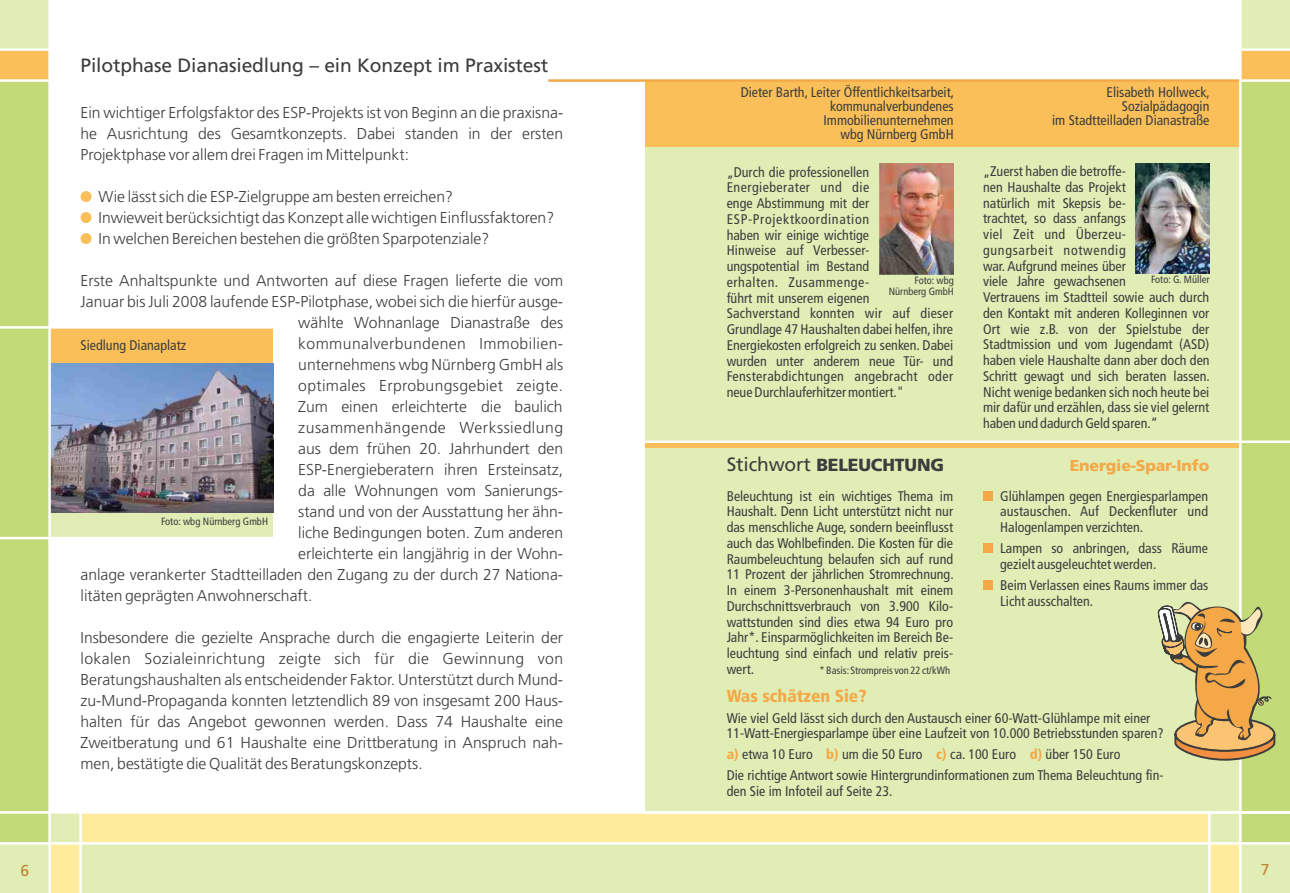
<style>
.page{position:relative;width:1290px;height:893px;background:#fff}
.page>*{position:absolute;margin:0;border:0;box-sizing:border-box;transform-origin:0 0}
.t1{font:19.25px "Frutiger LT Std";letter-spacing:-.01em;color:#3b3d3d}
.t2{font:900 17.5px "Frutiger LT Std";letter-spacing:-.01em;color:#3b3d3d}
.t3{font:900 condensed 17.5px "Frutiger LT Std";color:#f5a847}
.t4{font:300 15.75px/21px "Frutiger LT Std";color:#3b3d3d;text-align:justify}
.t5{font:300 15.75px "Frutiger LT Std";letter-spacing:.02em;color:#3b3d3d}
.t6{font:300 15.75px "Frutiger LT Std";letter-spacing:.025em;color:#3b3d3d}
.t7{font:300 15.75px "Frutiger LT Std";letter-spacing:.03em;color:#3b3d3d}
.t8{font:900 15.75px "Frutiger LT Std";letter-spacing:-.01em;color:#f5a847}
.t9{font:15.75px "Frutiger LT Std";color:#c28230}
.t10{font:condensed 14px/15.8px "Frutiger LT Std";color:#3b3d3d}
.t11{font:condensed 10.5px "Frutiger LT Std";color:#3b3d3d}
.s1{font-weight:400;font-size:19.25px}
.s2{font-weight:900;color:#f5a847}
</style>
<div class="page">
<div style="left:645px;top:427px;width:594px;height:391px;background:#e0edb5"></div>
<div style="left:81px;top:191px;width:11px;height:11px;background:#fabf59;border-radius:50%"></div>
<div style="left:81px;top:212px;width:11px;height:11px;background:#fabf59;border-radius:50%"></div>
<div style="left:81px;top:233px;width:11px;height:11px;background:#fabf59;border-radius:50%"></div>
<div style="left:50px;top:327px;width:223px;height:211px;background:#e0edb5"></div>
<img style="left:51px;top:363px;width:222px;height:150px">
<div style="left:0;top:843px;width:50px;height:50px;background:#e0edb5"></div>
<div style="left:50px;top:812px;width:31px;height:31px;background:#e0edb5"></div>
<div style="left:50px;top:843px;width:31px;height:50px;background:#ffeb9c"></div>
<div style="left:51px;top:328px;width:222px;height:35px;background:#fabf59"></div>
<div style="left:0;top:0;width:50px;height:843px;background:#c2db78"></div>
<div style="left:0;top:0;width:50px;height:50px;background:#e0edb5"></div>
<div style="left:0;top:50px;width:50px;height:31px;background:#fabf59"></div>
<hr style="left:0;top:537px;width:273px;height:2px;background:#fff">
<hr style="left:0;top:326px;width:273px;height:3px;background:#fff">
<hr style="left:0;top:48px;width:50px;height:3px;background:#fff">
<hr style="left:0;top:79px;width:49px;height:3px;background:#fff">
<hr style="left:48px;top:0;width:3px;height:893px;background:#fff">
<div style="left:645px;top:81px;width:595px;height:354px;background:#e0edb5"></div>
<div style="left:645px;top:81px;width:595px;height:66px;background:#fabf59"></div>
<div style="left:1240px;top:0;width:50px;height:843px;background:#c2db78"></div>
<div style="left:81px;top:812px;width:1128px;height:31px;background:#ffeb9c"></div>
<div style="left:1209px;top:812px;width:31px;height:31px;background:#e0edb5"></div>
<div style="left:81px;top:843px;width:1128px;height:50px;background:#e0edb5"></div>
<div style="left:1240px;top:843px;width:50px;height:50px;background:#e0edb5"></div>
<div style="left:1240px;top:0;width:50px;height:50px;background:#e0edb5"></div>
<div style="left:1209px;top:843px;width:31px;height:50px;background:#ffeb9c"></div>
<hr style="left:1208px;top:812px;width:2px;height:81px;background:#fff">
<div style="left:1240px;top:50px;width:50px;height:31px;background:#fabf59"></div>
<hr style="left:1240px;top:48px;width:50px;height:3px;background:#fff">
<hr style="left:1240px;top:79px;width:50px;height:3px;background:#fff">
<hr style="left:0;top:811px;width:1290px;height:3px;background:#fff">
<hr style="left:0;top:842px;width:1290px;height:3px;background:#fff">
<hr style="left:79px;top:812px;width:3px;height:81px;background:#fff">
<img style="left:879px;top:164px;width:74px;height:110px">
<div style="left:645px;top:443px;width:594px;height:5px;background:#fabf59"></div>
<div style="left:983px;top:491px;width:10px;height:10px;background:#f5a847"></div>
<div style="left:983px;top:543px;width:10px;height:10px;background:#f5a847"></div>
<div style="left:983px;top:580px;width:10px;height:10px;background:#f5a847"></div>
<hr style="left:645px;top:441px;width:645px;height:2px;background:#fff">
<hr style="left:548px;top:79px;width:692px;height:3px;background:#f5a847">
<hr style="left:1239px;top:0;width:2px;height:893px;background:#fff">
<img style="left:1136px;top:163px;width:73px;height:110px">
<svg style="left:1157px;top:597px;width:119px;height:165px"></svg>
<h1 class="t1" style="left:81px;top:57px;width:469px">Pilotphase Dianasiedlung – ein Konzept im Praxistest</h1>
<p class="t4" style="left:81px;top:104px;width:484px">Ein wichtiger Erfolgsfaktor des ESP-Projekts ist von Beginn an die praxisna&shy;he Ausrichtung des Gesamtkonzepts. Dabei standen in der ersten Projektphase vor allem drei Fragen im Mittelpunkt:</p>
<p class="t4" style="left:99px;top:188px;width:457px;text-align:left">Wie lässt sich die ESP-Zielgruppe am besten erreichen?<br>Inwieweit berücksichtigt das Konzept alle wichtigen Einflussfaktoren?<br>In welchen Bereichen bestehen die größten Sparpotenziale?</p>
<p class="t4" style="left:81px;top:272px;width:484px">Erste Anhaltspunkte und Antworten auf diese Fragen lieferte die vom</p>
<p class="t4" style="left:81px;top:293px;width:484px">Januar bis Juli 2008 laufende ESP-Pilotphase, wobei sich die hierfür ausge-</p>
<p class="t4" style="left:298px;top:314px;width:266px">wählte Wohnanlage Dianastraße des</p>
<p class="t6" style="left:298px;top:337px;width:266px">kommunalverbundenen Immobilien-</p>
<p class="t4" style="left:298px;top:356px;width:266px">unternehmens wbg Nürnberg GmbH als</p>
<p class="t5" style="left:298px;top:379px;width:266px">optimales Erprobungsgebiet zeigte.</p>
<p class="t4" style="left:298px;top:398px;width:266px">Zum einen erleichterte die baulich</p>
<p class="t7" style="left:298px;top:421px;width:266px">zusammenhängende Werkssiedlung</p>
<p class="t4" style="left:298px;top:440px;width:266px">aus dem frühen 20. Jahrhundert den</p>
<p class="t4" style="left:298px;top:461px;width:266px">ESP-Energieberatern ihren Ersteinsatz,</p>
<p class="t4" style="left:298px;top:482px;width:266px">da alle Wohnungen vom Sanierungs-</p>
<p class="t4" style="left:298px;top:503px;width:266px">stand und von der Ausstattung her ähn-</p>
<p class="t4" style="left:298px;top:524px;width:266px">liche Bedingungen boten. Zum anderen</p>
<p class="t4" style="left:298px;top:545px;width:266px">erleichterte ein langjährig in der Wohn-</p>
<p class="t4" style="left:81px;top:566px;width:484px">anlage verankerter Stadtteilladen den Zugang zu der durch 27 Nationa-</p>
<p class="t4" style="left:81px;top:587px;width:233px">litäten geprägten Anwohnerschaft.</p>
<p class="t4" style="left:80px;top:629px;width:484px">Insbesondere die gezielte Ansprache durch die engagierte Leiterin der lokalen Sozialeinrichtung zeigte sich für die Gewinnung von Beratungshaushalten als entscheidender Faktor. Unterstützt durch Mund&shy;zu-Mund-Propaganda konnten letztendlich 89 von insgesamt 200 Haus&shy;halten für das Angebot gewonnen werden. Dass 74 Haushalte eine Zweitberatung und 61 Haushalte eine Drittberatung in Anspruch nah&shy;men, bestätigte die Qualität des Beratungskonzepts.</p>
<p class="t10" style="left:81px;top:339px;width:107px">Siedlung Dianaplatz</p>
<p class="t11" style="left:161px;top:518px;width:108px">Foto: wbg Nürnberg GmbH</p>
<p class="t10" style="left:741px;top:87px;width:215px;line-height:14px;text-align:right">Dieter Barth, Leiter Öffentlichkeitsarbeit, kommunalverbundenes<br>Immobilienunternehmen<br>wbg Nürnberg GmbH</p>
<p class="t10" style="left:1052px;top:86px;width:159px;line-height:14px;text-align:right">Elisabeth Hollweck,<br>Sozialpädagogin<br>im Stadtteilladen Dianastraße</p>
<p class="t10" style="left:983px;top:165px;width:228px">„Zuerst haben die betroffe-<br>nen Haushalte das Projekt<br>natürlich mit Skepsis be-<br>trachtet, so dass anfangs<br>viel Zeit und Überzeu-<br>gungsarbeit notwendig<br>war. Aufgrund meines über<br>viele Jahre gewachsenen<br>Vertrauens im Stadtteil sowie auch durch den Kontakt mit anderen Kolleginnen vor<br>Ort wie z.B. von der Spielstube der<br>Stadtmission und vom Jugendamt (ASD) haben viele Haushalte dann aber doch den<br>Schritt gewagt und sich beraten lassen.<br>Nicht wenige bedanken sich noch heute bei mir dafür und erzählen, dass sie viel gelernt haben und dadurch Geld sparen.“</p>
<p class="t10" style="left:727px;top:165px;width:228px">„Durch die professionellen<br>Energieberater und die<br>enge Abstimmung mit der<br>ESP-Projektkoordination<br>haben wir einige wichtige<br>Hinweise auf Verbesser-<br>ungspotential im Bestand<br>erhalten. Zusammenge-<br>führt mit unserem eigenen<br>Sachverstand konnten wir auf dieser<br>Grundlage 47 Haushalten dabei helfen, ihre<br>Energiekosten erfolgreich zu senken. Dabei wurden unter anderem neue Tür- und<br>Fensterabdichtungen angebracht oder neue Durchlauferhitzer montiert."</p>
<p class="t11" style="left:914px;top:277px;width:41px">Foto: wbg</p>
<p class="t11" style="left:1151px;top:275px;width:60px">Foto: G. Müller</p>
<p class="t11" style="left:889px;top:287px;width:67px">Nürnberg GmbH</p>
<p class="t2" style="left:727px;top:458px;width:219px"><span class="s1">Stichwort</span> BELEUCHTUNG</p>
<p class="t8" style="left:1069px;top:459px;width:141px">Energie-Spar-Info</p>
<p class="t10" style="left:727px;top:489px;width:228px;text-align:justify">Beleuchtung ist ein wichtiges Thema im Haushalt. Denn Licht unterstützt nicht nur das menschliche Auge, sondern beeinflusst auch das Wohlbefinden. Die Kosten für die Raumbeleuchtung belaufen sich auf rund 11 Prozent der jährlichen Stromrechnung.<br>In einem 3-Personenhaushalt mit einem Durchschnittsverbrauch von 3.900 Kilo&shy;wattstunden sind dies etwa 94 Euro pro Jahr*. Einsparmöglichkeiten im Bereich Be&shy;leuchtung sind einfach und relativ preis&shy;wert.</p>
<p class="t10" style="left:1000px;top:489px;width:209px;text-align:justify">Glühlampen gegen Energiesparlampen austauschen. Auf Deckenfluter und Halogenlampen verzichten.</p>
<p class="t10" style="left:1000px;top:542px;width:209px">Lampen so anbringen, dass Räume gezielt ausgeleuchtet werden.</p>
<p class="t10" style="left:1000px;top:578px;width:210px">Beim Verlassen eines Raums immer das<br>Licht ausschalten.</p>
<p class="t11" style="left:819px;top:666px;width:132px">* Basis:Strompreis von 22 ct/kWh</p>
<p class="t3" style="left:727px;top:689px;width:141px">Was schätzen Sie?</p>
<p class="t10" style="left:727px;top:711px;width:439px">Wie viel Geld lässt sich durch den Austausch einer 60-Watt-Glühlampe mit einer<br>11-Watt-Energiesparlampe über eine Laufzeit von 10.000 Betriebsstunden sparen?</p>
<p class="t10" style="left:727px;top:769px;width:438px">Die richtige Antwort sowie Hintergrundinformationen zum Thema Beleuchtung fin&shy;den Sie im Infoteil auf Seite 23.</p>
<p class="t10" style="left:727px;top:748px;width:88px"><span class="s2">a)</span> etwa 10 Euro</p>
<p class="t10" style="left:826px;top:748px;width:98px"><span class="s2">b)</span> um die 50 Euro</p>
<p class="t10" style="left:936px;top:748px;width:82px"><span class="s2">c)</span> ca. 100 Euro</p>
<p class="t10" style="left:1030px;top:748px;width:92px"><span class="s2">d)</span> über 150 Euro</p>
<p class="t9" style="left:20px;top:864px;width:10px">6</p>
<p class="t9" style="left:1261px;top:864px;width:10px">7</p>
</div>
